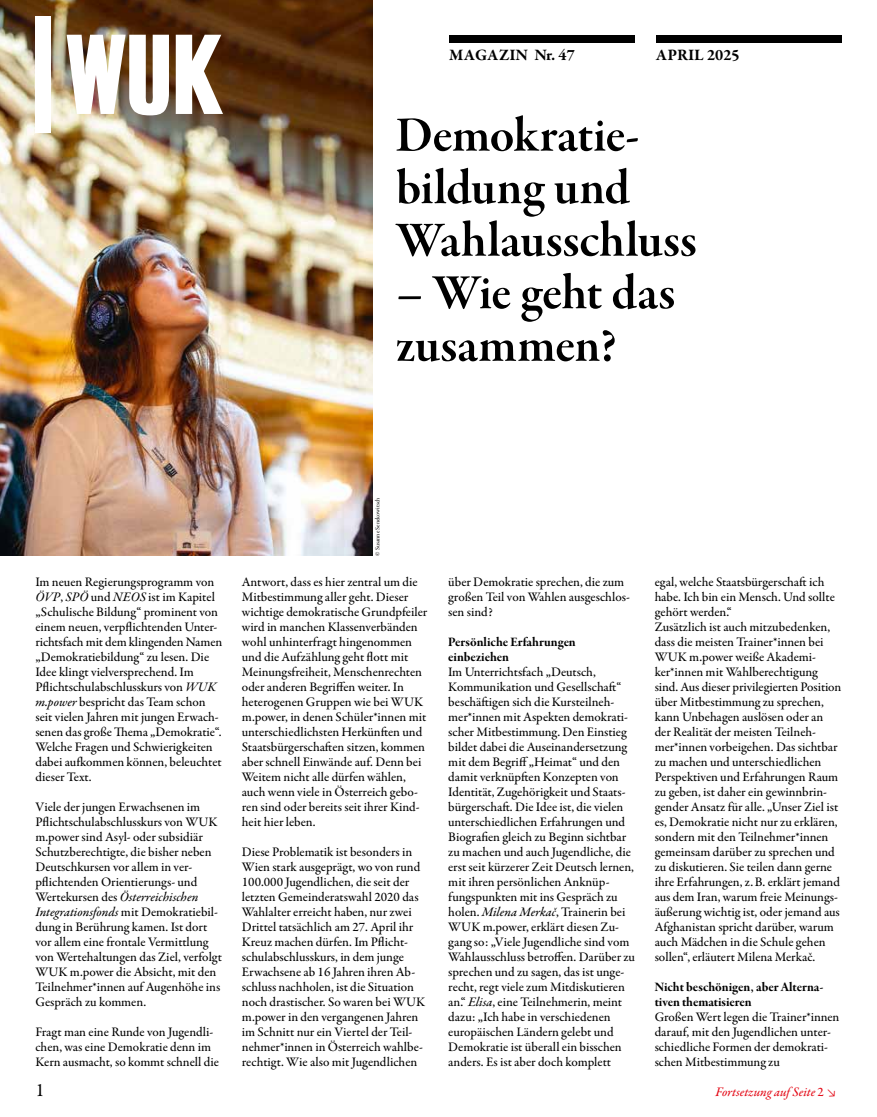
<style>
.page{position:relative;width:877px;height:1117px;background:#fff}
.page>*{position:absolute;margin:0;border:0;box-sizing:border-box;transform-origin:0 0}
.t1{font:50px/52.5px "Garamond Premr Pro Smbd Subh";letter-spacing:-.005em;color:#000}
.t2{font:18.75px "Garamond Premr Pro";color:#000}
.t3{font:700 16.25px "Garamond Premr Pro";color:#000}
.t4{font:500 13.12px/15px "Garamond Premr Pro";color:#000}
.t5{font:13.12px/15px "Garamond Premr Pro Bd Subh";color:#000}
.t6{font:13.12px/15px "Garamond Premr Pro Med It";letter-spacing:-.005em;color:#000}
.t7{font:13.12px "Garamond Premr Pro Med It";letter-spacing:-.005em;color:#e30613}
.t8{font:6.25px "Garamond Premr Pro";letter-spacing:-.005em;color:#000}
.s1{font-family:"Garamond Premr Pro Med It";font-weight:400}
.s2{font-family:"Garamond Premr Pro";font-weight:500}
</style>
<div class="page">
<img style="left:0;top:0;width:372px;height:555px">
<svg style="left:67px;top:35px;width:156px;height:80px"></svg>
<div style="left:35px;top:16px;width:15px;height:117px;background:#fff"></div>
<div style="left:449px;top:35px;width:186px;height:8px;background:#000"></div>
<div style="left:656px;top:35px;width:186px;height:8px;background:#000"></div>
<p class="t3" style="left:449px;top:45px;width:127px">MAGAZIN Nr. 47</p>
<p class="t3" style="left:656px;top:45px;width:85px">APRIL 2025</p>
<h1 class="t1" style="left:396px;top:110px;width:302px">Demokratie&shy;bildung und<br>Wahlausschluss</h1>
<h1 class="t1" style="left:396px;top:268px;width:281px">– Wie geht das zusammen?</h1>
<p class="t4" style="left:35px;top:574px;width:188px">Im neuen Regierungsprogramm von <span class="s1">ÖVP</span>, <span class="s1">SPÖ</span> und <span class="s1">NEOS</span> ist im Kapitel „Schulische Bildung“ prominent von einem neuen, verpflichtenden Unter&shy;richtsfach mit dem klingenden Namen „Demokratiebildung“ zu lesen. Die Idee klingt vielversprechend. Im Pflichtschulabschlusskurs von <span class="s1">WUK m.power</span> bespricht das Team schon seit vielen Jahren mit jungen Erwach&shy;senen das große Thema „Demokratie“.<br>Welche Fragen und Schwierigkeiten dabei aufkommen können, beleuchtet dieser Text.</p>
<p class="t4" style="left:35px;top:799px;width:184px">Viele der jungen Erwachsenen im Pflichtschulabschlusskurs von WUK m.power sind Asyl- oder subsidiär Schutzberechtigte, die bisher neben Deutschkursen vor allem in ver&shy;pflichtenden Orientierungs- und</p>
<p class="t6" style="left:35px;top:890px;width:184px"><span class="s2">Wertekursen des</span> Österreichischen<br>Integrationsfonds <span class="s2">mit Demokratiebil-</span></p>
<p class="t4" style="left:35px;top:919px;width:188px">dung in Berührung kamen. Ist dort vor allem eine frontale Vermittlung von Wertehaltungen das Ziel, verfolgt<br>WUK m.power die Absicht, mit den<br>Teilnehmer*innen auf Augenhöhe ins<br>Gespräch zu kommen.</p>
<p class="t4" style="left:35px;top:1024px;width:185px">Fragt man eine Runde von Jugendli&shy;chen, was eine Demokratie denn im<br>Kern ausmacht, so kommt schnell die</p>
<h2 class="t2" style="left:36px;top:1078px;width:11px">1</h2>
<p class="t8" style="left:374px;top:555px;width:60px;rotate:-90deg">© Susanne Senekowitsch</p>
<p class="t4" style="left:242px;top:574px;width:187px">Antwort, dass es hier zentral um die Mitbestimmung aller geht. Dieser wichtige demokratische Grundpfeiler wird in manchen Klassenverbänden wohl unhinterfragt hingenommen und die Aufzählung geht flott mit Meinungsfreiheit, Menschenrechten oder anderen Begriffen weiter. In heterogenen Gruppen wie bei WUK m.power, in denen Schüler*innen mit unterschiedlichsten Herkünften und Staatsbürgerschaften sitzen, kommen aber schnell Einwände auf. Denn bei Weitem nicht alle dürfen wählen, auch wenn viele in Österreich gebo&shy;ren sind oder bereits seit ihrer Kind&shy;heit hier leben.</p>
<p class="t4" style="left:242px;top:844px;width:185px">Diese Problematik ist besonders in Wien stark ausgeprägt, wo von rund 100.000 Jugendlichen, die seit der letzten Gemeinderatswahl 2020 das Wahlalter erreicht haben, nur zwei Drittel tatsächlich am 27. April ihr Kreuz machen dürfen. Im Pflicht&shy;schulabschlusskurs, in dem junge Erwachsene ab 16 Jahren ihren Ab&shy;schluss nachholen, ist die Situation noch drastischer. So waren bei WUK m.power in den vergangenen Jahren im Schnitt nur ein Viertel der Teil&shy;nehmer*innen in Österreich wahlbe&shy;rechtigt. Wie also mit Jugendlichen</p>
<p class="t4" style="left:448px;top:574px;width:183px">über Demokratie sprechen, die zum großen Teil von Wahlen ausgeschlos&shy;sen sind?</p>
<p class="t5" style="left:448px;top:634px;width:129px">Persönliche Erfahrungen einbeziehen</p>
<p class="t4" style="left:448px;top:664px;width:188px">Im Unterrichtsfach „Deutsch, Kommunikation und Gesellschaft“ beschäftigen sich die Kursteilneh&shy;mer*innen mit Aspekten demokrati&shy;scher Mitbestimmung. Den Einstieg bildet dabei die Auseinandersetzung mit dem Begriff „Heimat“ und den damit verknüpften Konzepten von Identität, Zugehörigkeit und Staats&shy;bürgerschaft. Die Idee ist, die vielen unterschiedlichen Erfahrungen und Biografien gleich zu Beginn sichtbar zu machen und auch Jugendliche, die erst seit kürzerer Zeit Deutsch lernen, mit ihren persönlichen Anknüp&shy;fungspunkten mit ins Gespräch zu holen. <span class="s1">Milena Merkač</span>, Trainerin bei WUK m.power, erklärt diesen Zu&shy;gang so: „Viele Jugendliche sind vom Wahlausschluss betroffen. Darüber zu sprechen und zu sagen, das ist unge&shy;recht, regt viele zum Mitdiskutieren an.“ <span class="s1">Elisa</span>, eine Teilnehmerin, meint dazu: „Ich habe in verschiedenen europäischen Ländern gelebt und Demokratie ist überall ein bisschen anders. Es ist aber doch komplett</p>
<p class="t4" style="left:655px;top:574px;width:188px">egal, welche Staatsbürgerschaft ich habe. Ich bin ein Mensch. Und sollte gehört werden.“<br>Zusätzlich ist auch mitzubedenken, dass die meisten Trainer*innen bei WUK m.power weiße Akademi&shy;ker*innen mit Wahlberechtigung sind. Aus dieser privilegierten Position über Mitbestimmung zu sprechen, kann Unbehagen auslösen oder an der Realität der meisten Teilneh&shy;mer*innen vorbeigehen. Das sichtbar zu machen und unterschiedlichen Perspektiven und Erfahrungen Raum zu geben, ist daher ein gewinnbrin&shy;gender Ansatz für alle. „Unser Ziel ist es, Demokratie nicht nur zu erklären, sondern mit den Teilnehmer*innen gemeinsam darüber zu sprechen und zu diskutieren. Sie teilen dann gerne ihre Erfahrungen, z.B. erklärt jemand aus dem Iran, warum freie Meinungs&shy;äußerung wichtig ist, oder jemand aus Afghanistan spricht darüber, warum auch Mädchen in die Schule gehen sollen“, erläutert Milena Merkač.</p>
<p class="t5" style="left:655px;top:979px;width:170px">Nicht beschönigen, aber Alterna&shy;tiven thematisieren</p>
<p class="t4" style="left:655px;top:1009px;width:186px">Großen Wert legen die Trainer*innen darauf, mit den Jugendlichen unter&shy;schiedliche Formen der demokrati&shy;schen Mitbestimmung zu</p>
<p class="t7" style="left:716px;top:1083px;width:110px">Fortsetzung auf Seite <span class="s2">2</span></p>
</div>
